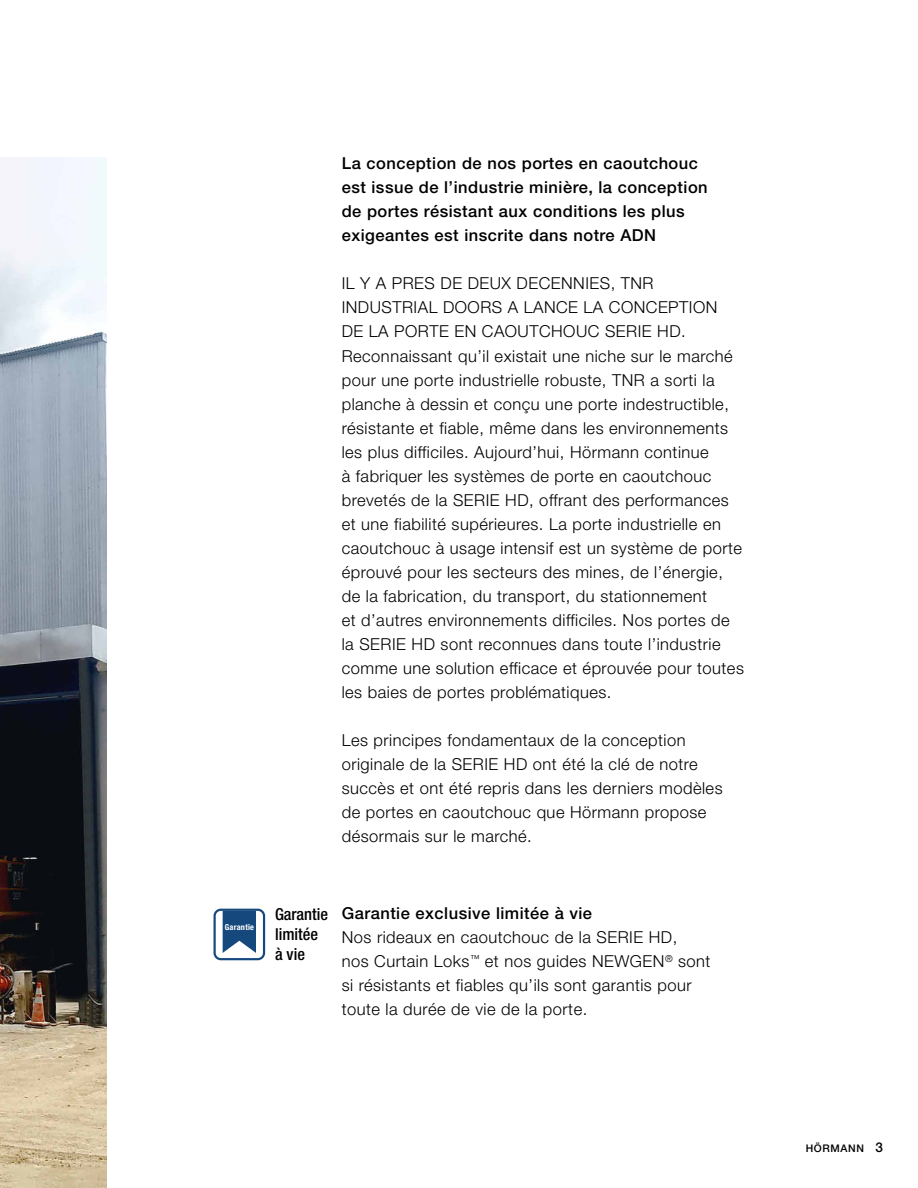
<style>
.page{position:relative;width:918px;height:1188px;background:#fff}
.page>*{position:absolute;margin:0;border:0;box-sizing:border-box;transform-origin:0 0}
.t1{font:300 16.5px/24px "Hoermann Helvetica Neue";letter-spacing:.03em;color:#000}
.t2{font:500 16.5px/24px "Hoermann Helvetica Neue";letter-spacing:.03em;color:#000}
.t3{font:500 condensed 16.5px/19.8px "Hoermann Helvetica Neue";color:#000}
.t4{font:500 10.5px "Hoermann Helvetica Neue";letter-spacing:.06em;color:#000}
.t5{font:700 condensed 8.25px "Hoermann Helvetica Neue";letter-spacing:.03em;color:#fff}
.s1{font-size:13.5px}
</style>
<div class="page">
<img style="left:0;top:158px;width:107px;height:1030px">
<div style="left:214px;top:909px;width:51px;height:51px;border:2px solid #15487d;border-radius:6px"></div>
<svg style="left:223px;top:911px;width:33px;height:42px"></svg>
<p class="t2" style="left:342px;top:151px;width:368px">La conception de nos portes en caoutchouc est issue de l’industrie minière, la conception de portes résistant aux conditions les plus exigeantes est inscrite dans notre ADN</p>
<p class="t1" style="left:342px;top:271px;width:404px">IL Y A PRES DE DEUX DECENNIES, TNR INDUSTRIAL DOORS A LANCE LA CONCEPTION<br>DE LA PORTE EN CAOUTCHOUC SERIE HD.<br>Reconnaissant qu’il existait une niche sur le marché pour une porte industrielle robuste, TNR a sorti la planche à dessin et conçu une porte indestructible, résistante et fiable, même dans les environnements les plus difficiles. Aujourd’hui, Hörmann continue<br>à fabriquer les systèmes de porte en caoutchouc brevetés de la SERIE HD, offrant des performances et une fiabilité supérieures. La porte industrielle en caoutchouc à usage intensif est un système de porte éprouvé pour les secteurs des mines, de l’énergie, de la fabrication, du transport, du stationnement<br>et d’autres environnements difficiles. Nos portes de la SERIE HD sont reconnues dans toute l’industrie comme une solution efficace et éprouvée pour toutes les baies de portes problématiques.</p>
<p class="t1" style="left:342px;top:727px;width:382px">Les principes fondamentaux de la conception originale de la SERIE HD ont été la clé de notre succès et ont été repris dans les derniers modèles de portes en caoutchouc que Hörmann propose désormais sur le marché.</p>
<p class="t5" style="left:225px;top:921px;width:31px">Garantie</p>
<p class="t3" style="left:275px;top:903px;width:55px">Garantie limitée à vie</p>
<p class="t2" style="left:342px;top:900px;width:252px">Garantie exclusive limitée à vie</p>
<p class="t1" style="left:342px;top:924px;width:370px">Nos rideaux en caoutchouc de la SERIE HD,<br>nos Curtain Loks<sup>™</sup> et nos guides NEWGEN<sup>®</sup> sont si résistants et fiables qu’ils sont garantis pour toute la durée de vie de la porte.</p>
<p class="t4" style="left:806px;top:1141px;width:79px">HÖRMANN <span class="s1">3</span></p>
</div>
